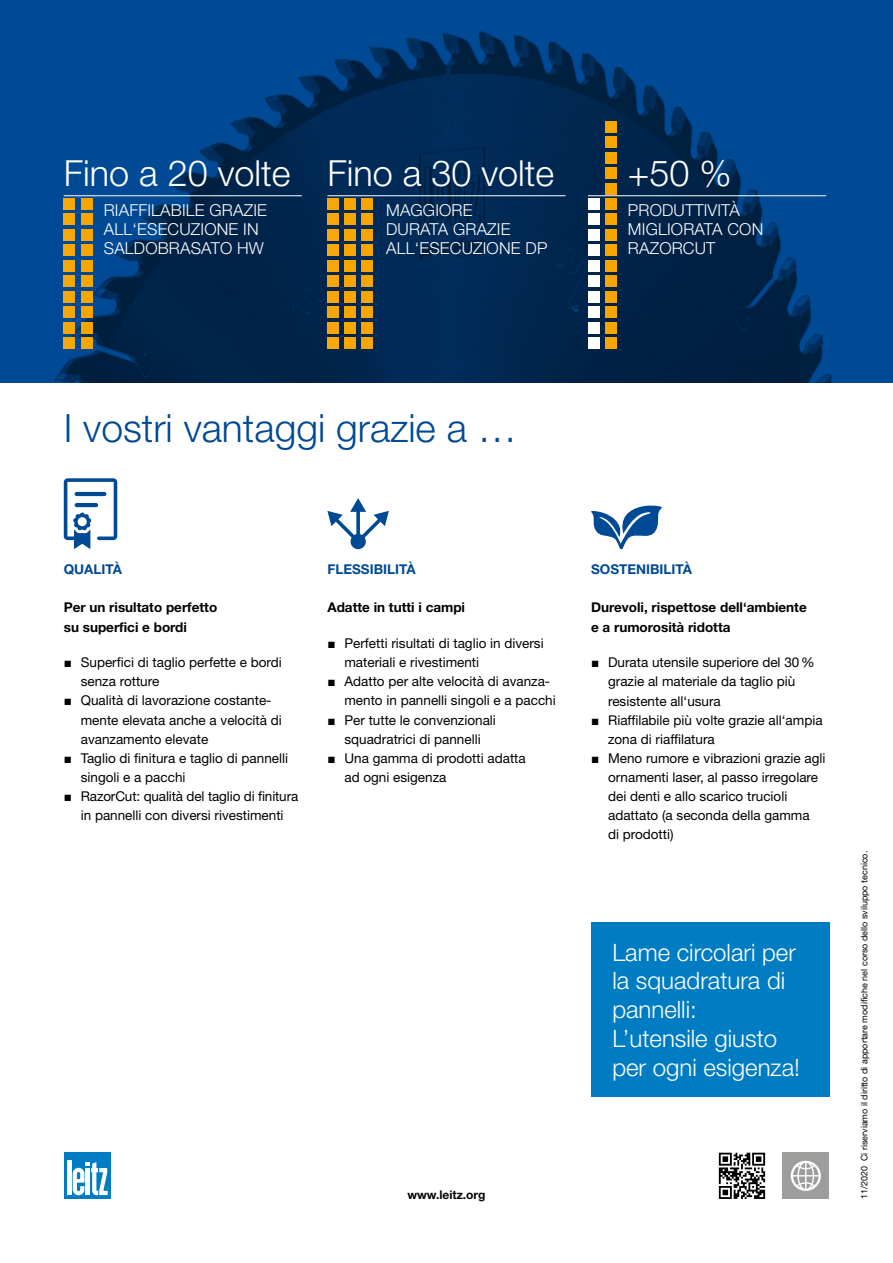
<style>
.page{position:relative;width:893px;height:1263px;background:#fff}
.page>*{position:absolute;margin:0;border:0;box-sizing:border-box;transform-origin:0 0}
.t1{font:300 39px "Helvetica Neue LT Pro";color:#004994}
.t2{font:300 36px "Helvetica Neue LT Pro";color:#fff}
.t3{font:300 24px/28.8px "Helvetica Neue LT Pro";color:#fff}
.t4{font:300 16.5px/19px "Helvetica Neue LT Pro";letter-spacing:.01em;color:#fff}
.t5{font:13.5px/19.2px "Helvetica Neue LT Pro";color:#000}
.t6{font:700 13.5px/19.2px "Helvetica Neue LT Pro";color:#000}
.t7{font:700 13.5px "Helvetica Neue LT Pro";color:#004994}
.t8{font:700 12px "Helvetica Neue LT Pro";color:#000}
.t9{font:9px "Helvetica Neue LT Pro";color:#000}
.s1{font-family:"Arial"}
</style>
<div class="page">
<svg style="left:0;top:0;width:893px;height:383px;background:#01366d"></svg>
<svg style="left:591px;top:505px;width:71px;height:44px"></svg>
<svg style="left:64px;top:478px;width:53px;height:71px"></svg>
<hr style="left:75px;top:503px;width:23px;height:4px;background:#004994;border-radius:2px">
<hr style="left:75px;top:492px;width:31px;height:4px;background:#004994;border-radius:2px">
<div style="left:64px;top:1152px;width:47px;height:47px;background:#007cc2"></div>
<div style="left:67px;top:1160px;width:5px;height:35px;background:#fff"></div>
<svg style="left:73px;top:1162px;width:35px;height:33px"></svg>
<hr style="left:64px;top:195px;width:238px;height:1px;background:#fff">
<div style="left:64px;top:244px;width:11px;height:12px;background:#f7a70a"></div>
<div style="left:64px;top:229px;width:11px;height:11px;background:#f7a70a"></div>
<div style="left:64px;top:213px;width:11px;height:12px;background:#f7a70a"></div>
<div style="left:64px;top:198px;width:11px;height:11px;background:#f7a70a"></div>
<div style="left:64px;top:291px;width:11px;height:11px;background:#f7a70a"></div>
<div style="left:64px;top:275px;width:11px;height:12px;background:#f7a70a"></div>
<div style="left:64px;top:260px;width:11px;height:11px;background:#f7a70a"></div>
<div style="left:64px;top:337px;width:11px;height:12px;background:#f7a70a"></div>
<div style="left:64px;top:322px;width:11px;height:11px;background:#f7a70a"></div>
<div style="left:64px;top:306px;width:11px;height:12px;background:#f7a70a"></div>
<div style="left:81px;top:244px;width:11px;height:12px;background:#f7a600"></div>
<div style="left:81px;top:229px;width:11px;height:11px;background:#f7a600"></div>
<div style="left:81px;top:213px;width:11px;height:12px;background:#f7a600"></div>
<div style="left:81px;top:198px;width:11px;height:11px;background:#f7a600"></div>
<div style="left:81px;top:291px;width:11px;height:11px;background:#f7a600"></div>
<div style="left:81px;top:275px;width:11px;height:12px;background:#f7a600"></div>
<div style="left:81px;top:260px;width:11px;height:11px;background:#f7a600"></div>
<div style="left:81px;top:337px;width:11px;height:12px;background:#f7a600"></div>
<div style="left:81px;top:322px;width:11px;height:11px;background:#f7a600"></div>
<div style="left:81px;top:306px;width:11px;height:12px;background:#f7a600"></div>
<hr style="left:327px;top:195px;width:239px;height:1px;background:#fff">
<div style="left:327px;top:244px;width:12px;height:12px;background:#f7a70a"></div>
<div style="left:327px;top:229px;width:12px;height:11px;background:#f7a70a"></div>
<div style="left:327px;top:213px;width:12px;height:12px;background:#f7a70a"></div>
<div style="left:327px;top:198px;width:12px;height:11px;background:#f7a70a"></div>
<div style="left:327px;top:291px;width:12px;height:11px;background:#f7a70a"></div>
<div style="left:327px;top:275px;width:12px;height:12px;background:#f7a70a"></div>
<div style="left:327px;top:260px;width:12px;height:11px;background:#f7a70a"></div>
<div style="left:327px;top:337px;width:12px;height:12px;background:#f7a70a"></div>
<div style="left:327px;top:322px;width:12px;height:11px;background:#f7a70a"></div>
<div style="left:327px;top:306px;width:12px;height:12px;background:#f7a70a"></div>
<div style="left:345px;top:244px;width:11px;height:12px;background:#f7a600"></div>
<div style="left:345px;top:229px;width:11px;height:11px;background:#f7a600"></div>
<div style="left:345px;top:213px;width:11px;height:12px;background:#f7a600"></div>
<div style="left:345px;top:198px;width:11px;height:11px;background:#f7a600"></div>
<div style="left:345px;top:291px;width:11px;height:11px;background:#f7a600"></div>
<div style="left:345px;top:275px;width:11px;height:12px;background:#f7a600"></div>
<div style="left:345px;top:260px;width:11px;height:11px;background:#f7a600"></div>
<div style="left:345px;top:337px;width:11px;height:12px;background:#f7a600"></div>
<div style="left:345px;top:322px;width:11px;height:11px;background:#f7a600"></div>
<div style="left:345px;top:306px;width:11px;height:12px;background:#f7a600"></div>
<div style="left:362px;top:244px;width:11px;height:12px;background:#f7a600"></div>
<div style="left:362px;top:229px;width:11px;height:11px;background:#f7a600"></div>
<div style="left:362px;top:213px;width:11px;height:12px;background:#f7a600"></div>
<div style="left:362px;top:198px;width:11px;height:11px;background:#f7a600"></div>
<div style="left:362px;top:291px;width:11px;height:11px;background:#f7a600"></div>
<div style="left:362px;top:275px;width:11px;height:12px;background:#f7a600"></div>
<div style="left:362px;top:260px;width:11px;height:11px;background:#f7a600"></div>
<div style="left:362px;top:337px;width:11px;height:12px;background:#f7a600"></div>
<div style="left:362px;top:322px;width:11px;height:11px;background:#f7a600"></div>
<div style="left:362px;top:306px;width:11px;height:12px;background:#f7a600"></div>
<hr style="left:588px;top:195px;width:238px;height:1px;background:#fff">
<div style="left:588px;top:244px;width:11px;height:12px;background:#fff"></div>
<div style="left:588px;top:229px;width:11px;height:11px;background:#fff"></div>
<div style="left:588px;top:213px;width:11px;height:12px;background:#fff"></div>
<div style="left:588px;top:198px;width:11px;height:11px;background:#fff"></div>
<div style="left:588px;top:291px;width:11px;height:11px;background:#fff"></div>
<div style="left:588px;top:275px;width:11px;height:12px;background:#fff"></div>
<div style="left:588px;top:260px;width:11px;height:11px;background:#fff"></div>
<div style="left:588px;top:337px;width:11px;height:12px;background:#fff"></div>
<div style="left:588px;top:322px;width:11px;height:11px;background:#fff"></div>
<div style="left:588px;top:306px;width:11px;height:12px;background:#fff"></div>
<div style="left:605px;top:244px;width:11px;height:12px;background:#f7a600"></div>
<div style="left:605px;top:229px;width:11px;height:11px;background:#f7a600"></div>
<div style="left:605px;top:213px;width:11px;height:12px;background:#f7a600"></div>
<div style="left:605px;top:198px;width:11px;height:11px;background:#f7a600"></div>
<div style="left:605px;top:291px;width:11px;height:11px;background:#f7a600"></div>
<div style="left:605px;top:275px;width:11px;height:12px;background:#f7a600"></div>
<div style="left:605px;top:260px;width:11px;height:11px;background:#f7a600"></div>
<div style="left:605px;top:337px;width:11px;height:12px;background:#f7a600"></div>
<div style="left:605px;top:322px;width:11px;height:11px;background:#f7a600"></div>
<div style="left:605px;top:306px;width:11px;height:12px;background:#f7a600"></div>
<div style="left:605px;top:137px;width:11px;height:11px;background:#f7a600"></div>
<div style="left:605px;top:121px;width:11px;height:11px;background:#f7a600"></div>
<div style="left:605px;top:183px;width:11px;height:11px;background:#f7a600"></div>
<div style="left:605px;top:168px;width:11px;height:11px;background:#f7a600"></div>
<div style="left:605px;top:152px;width:11px;height:11px;background:#f7a600"></div>
<div style="left:783px;top:1153px;width:46px;height:46px;background:#9d9d9c"></div>
<svg style="left:791px;top:1161px;width:30px;height:30px"></svg>
<svg style="left:719px;top:1153px;width:46px;height:46px"></svg>
<div style="left:591px;top:922px;width:238px;height:175px;background:#007cc2"></div>
<svg style="left:327px;top:498px;width:62px;height:51px"></svg>
<h2 class="t2" style="left:64px;top:151px;width:228px">Fino a 20 volte</h2>
<p class="t4" style="left:104px;top:200px;width:165px">RIAFFILABILE GRAZIE<br>ALL‘ESECUZIONE IN<br>SALDOBRASATO HW</p>
<h2 class="t2" style="left:327px;top:151px;width:228px">Fino a 30 volte</h2>
<p class="t4" style="left:386px;top:200px;width:163px">MAGGIORE<br>DURATA GRAZIE<br>ALL‘ESECUZIONE DP</p>
<h2 class="t2" style="left:628px;top:151px;width:105px">+50 %</h2>
<p class="t4" style="left:628px;top:200px;width:137px">PRODUTTIVITÀ<br>MIGLIORATA CON<br>RAZORCUT</p>
<h1 class="t1" style="left:64px;top:404px;width:454px">I vostri vantaggi grazie a …</h1>
<p class="t7" style="left:64px;top:561px;width:60px">QUALITÀ</p>
<p class="t6" style="left:64px;top:598px;width:155px">Per un risultato perfetto su superfici e bordi</p>
<p class="t5" style="left:81px;top:653px;width:203px;text-indent:-17px"><span class="s1">■</span> Superfici di taglio perfette e bordi senza rotture</p>
<p class="t5" style="left:81px;top:691px;width:203px;text-indent:-17px"><span class="s1">■</span> Qualità di lavorazione costante&shy;mente elevata anche a velocità di avanzamento elevate</p>
<p class="t5" style="left:81px;top:748px;width:209px;text-indent:-17px"><span class="s1">■</span> Taglio di finitura e taglio di pannelli singoli e a pacchi</p>
<p class="t5" style="left:64px;top:786px;width:236px;text-align:center"><span class="s1">■</span> RazorCut: qualità del taglio di finitura in pannelli con diversi rivestimenti</p>
<p class="t7" style="left:327px;top:561px;width:90px">FLESSIBILITÀ</p>
<p class="t6" style="left:327px;top:598px;width:139px">Adatte in tutti i campi</p>
<p class="t5" style="left:344px;top:633px;width:201px;text-indent:-17px"><span class="s1">■</span> Perfetti risultati di taglio in diversi materiali e rivestimenti</p>
<p class="t5" style="left:344px;top:672px;width:213px;text-indent:-17px"><span class="s1">■</span> Adatto per alte velocità di avanza&shy;mento in pannelli singoli e a pacchi</p>
<p class="t5" style="left:327px;top:710px;width:170px;text-align:center"><span class="s1">■</span> Per tutte le convenzionali squadratrici di pannelli</p>
<p class="t5" style="left:344px;top:748px;width:183px;text-indent:-17px"><span class="s1">■</span> Una gamma di prodotti adatta ad ogni esigenza</p>
<p class="t8" style="left:407px;top:1187px;width:80px">www.leitz.org</p>
<p class="t7" style="left:591px;top:561px;width:102px">SOSTENIBILITÀ</p>
<p class="t6" style="left:591px;top:598px;width:217px">Durevoli, rispettose dell‘ambiente e a rumorosità ridotta</p>
<p class="t5" style="left:608px;top:653px;width:208px;text-indent:-17px"><span class="s1">■</span> Durata utensile superiore del 30% grazie al materiale da taglio più resistente all‘usura</p>
<p class="t5" style="left:608px;top:710px;width:216px;text-indent:-17px"><span class="s1">■</span> Riaffilabile più volte grazie all‘ampia zona di riaffilatura</p>
<p class="t5" style="left:608px;top:748px;width:219px;text-indent:-17px"><span class="s1">■</span> Meno rumore e vibrazioni grazie agli ornamenti laser, al passo irregolare dei denti e allo scarico trucioli adattato (a seconda della gamma<br>di prodotti)</p>
<h3 class="t3" style="left:612px;top:937px;width:189px">Lame circolari per la squadratura di pannelli:<br>L’utensile giusto per ogni esigenza!</h3>
<p class="t9" style="left:859px;top:1199px;width:350px;rotate:-90deg">11/2020 Ci riserviamo il diritto di apportare modifiche nel corso dello sviluppo tecnico.</p>
</div>
